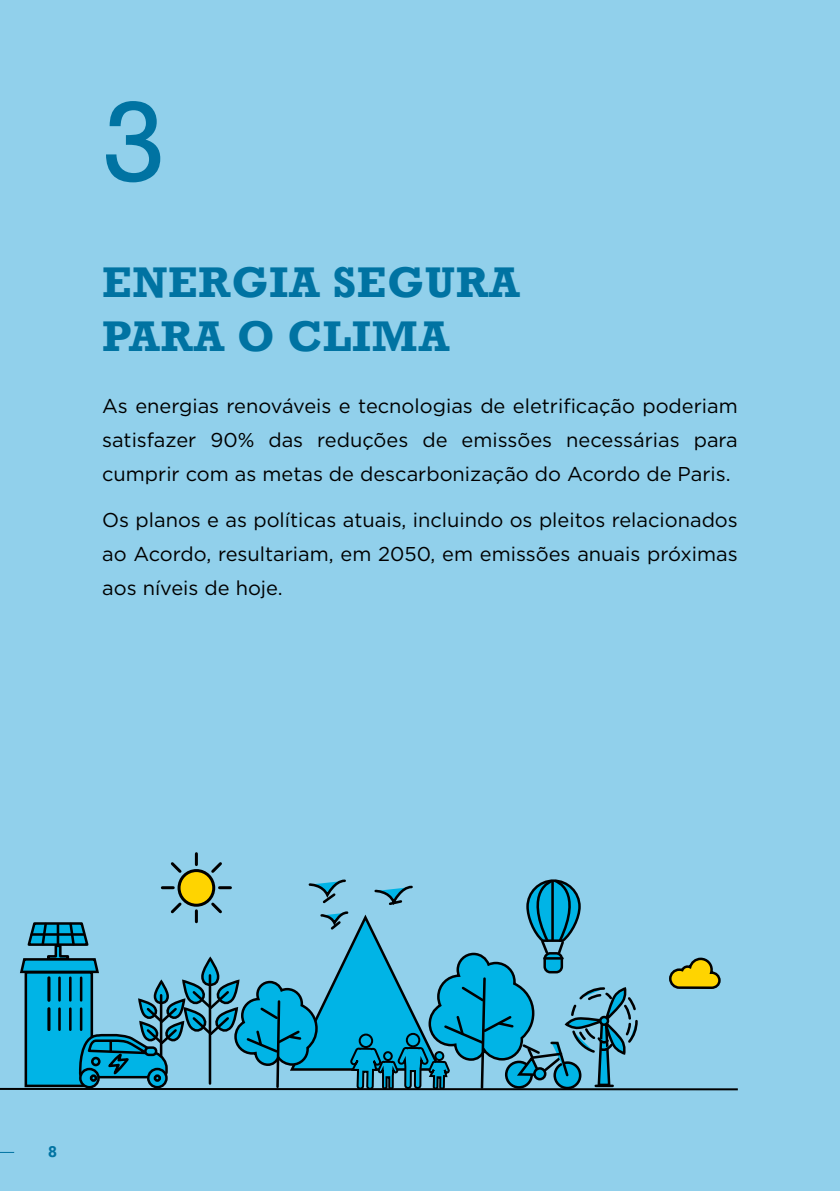
<style>
.page{position:relative;width:840px;height:1191px;background:#fff}
.page>*{position:absolute;margin:0;border:0;box-sizing:border-box;transform-origin:0 0}
.t1{font:116px "Rockwell";color:#0073a2}
.t2{font:700 44px/54px "Rockwell";letter-spacing:.02em;color:#0073a2}
.t3{font:20px/34px "Gotham";color:#000;text-align:justify}
.t4{font:700 16px "Rockwell";color:#0073a2}
</style>
<div class="page">
<div style="left:0;top:0;width:839px;height:1191px;background:#91d0eb"></div>
<svg style="left:669px;top:957px;width:52px;height:32px"></svg>
<hr style="left:0;top:1088px;width:737px;height:2px;background:#000">
<svg style="left:0;top:852px;width:638px;height:301px"></svg>
<h1 class="t1" style="left:102px;top:75px;width:64px">3</h1>
<h2 class="t2" style="left:102px;top:255px;width:419px">ENERGIA SEGURA<br>PARA O CLIMA</h2>
<p class="t3" style="left:102px;top:389px;width:636px">As energias renováveis e tecnologias de eletrificação poderiam satisfazer 90% das reduções de emissões necessárias para cumprir com as metas de descarbonização do Acordo de Paris.</p>
<p class="t3" style="left:102px;top:502px;width:637px">Os planos e as políticas atuais, incluindo os pleitos relacionados ao Acordo, resultariam, em 2050, em emissões anuais próximas aos níveis de hoje.</p>
<p class="t4" style="left:48px;top:1141px;width:10px">8</p>
</div>
